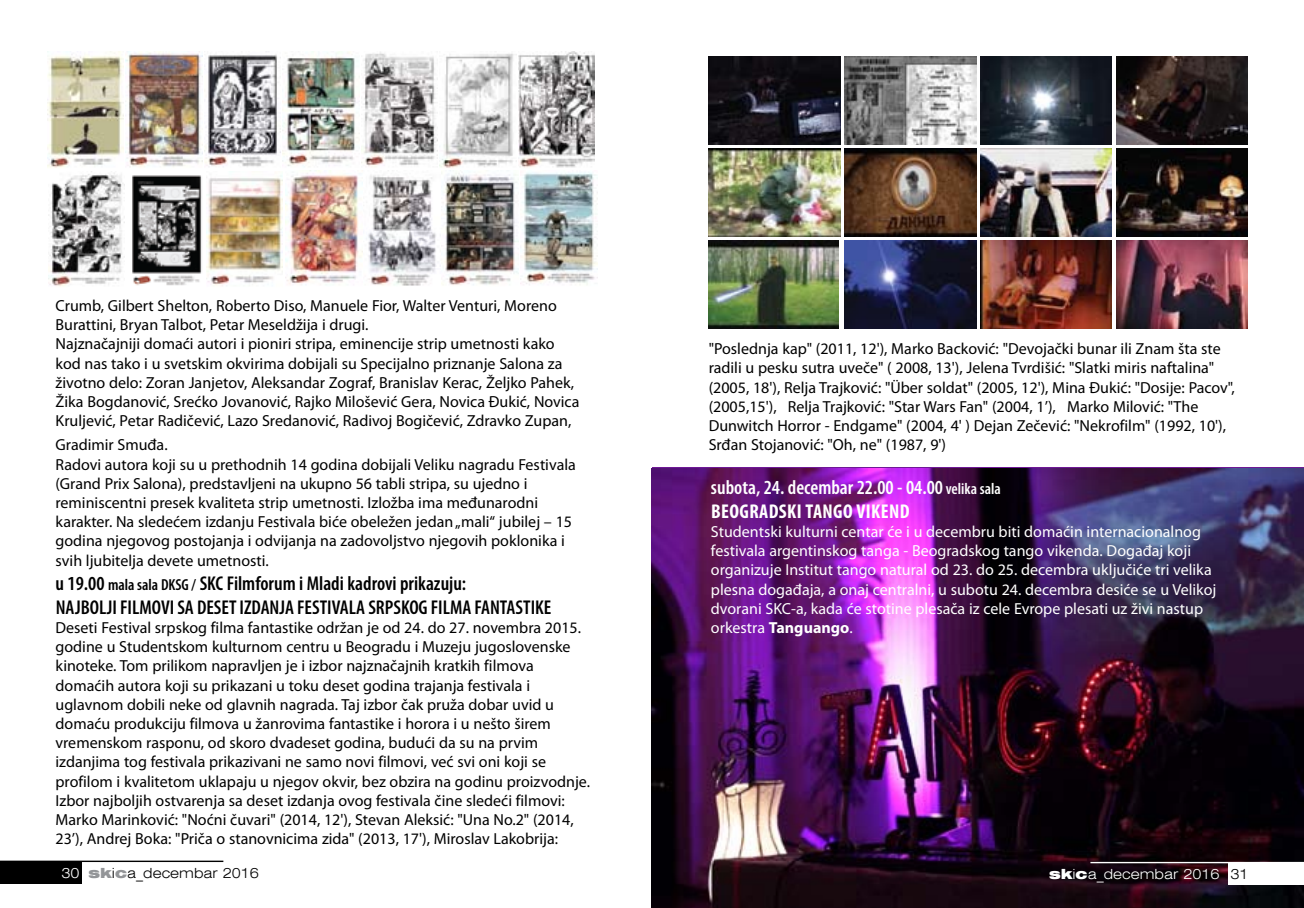
<style>
.page{position:relative;width:1304px;height:908px;background:#fff}
.page>*{position:absolute;margin:0;border:0;box-sizing:border-box;transform-origin:0 0}
.t1{font:600 condensed 20px/24px "Myriad Pro";color:#000}
.t2{font:600 condensed 20px/24px "Myriad Pro";color:#fff}
.t3{font:16px/19.2px "Myriad Pro";color:#000}
.t4{font:16px/19.2px "Myriad Pro";color:#fff}
.t5{font:300 expanded 14px "Swiss 721 BT";color:#000}
.t6{font:300 expanded 14px "Swiss 721 BT";color:#fff}
.s1{font-size:16px}
.s2{font-weight:700}
.s3{color:#fff}
.s4{font-weight:900;color:#939598}
.s5{font-weight:900}
.s6{color:#000}
</style>
<div class="page">
<img style="left:652px;top:468px;width:652px;height:439px">
<div style="left:0;top:860px;width:82px;height:23px;background:#000"></div>
<div style="left:1228px;top:862px;width:76px;height:22px;background:#fff"></div>
<hr style="left:0;top:860px;width:223px;height:1px;background:#000">
<hr style="left:1090px;top:861px;width:214px;height:1px;background:#fff">
<img style="left:709px;top:57px;width:131px;height:87px">
<img style="left:980px;top:149px;width:132px;height:87px">
<img style="left:1116px;top:57px;width:132px;height:87px">
<img style="left:845px;top:241px;width:131px;height:87px">
<img style="left:845px;top:57px;width:131px;height:87px">
<img style="left:1116px;top:149px;width:132px;height:87px">
<img style="left:709px;top:149px;width:131px;height:87px">
<img style="left:980px;top:241px;width:132px;height:87px">
<img style="left:980px;top:57px;width:132px;height:87px">
<img style="left:709px;top:241px;width:129px;height:87px">
<img style="left:845px;top:149px;width:131px;height:87px">
<img style="left:1116px;top:241px;width:132px;height:87px">
<img style="left:132px;top:175px;width:151px;height:111px">
<img style="left:283px;top:52px;width:76px;height:115px">
<img style="left:204px;top:54px;width:77px;height:113px">
<img style="left:518px;top:52px;width:77px;height:116px">
<img style="left:126px;top:52px;width:76px;height:115px">
<img style="left:47px;top:52px;width:77px;height:116px">
<img style="left:286px;top:170px;width:76px;height:114px">
<img style="left:440px;top:53px;width:74px;height:115px">
<img style="left:361px;top:52px;width:77px;height:115px">
<img style="left:366px;top:170px;width:152px;height:116px">
<img style="left:521px;top:172px;width:76px;height:113px">
<img style="left:48px;top:171px;width:77px;height:116px">
<p class="t3" style="left:56px;top:295px;width:525px">Crumb, Gilbert Shelton, Roberto Diso, Manuele Fior, Walter Venturi, Moreno Burattini, Bryan Talbot, Petar Meseldžija i drugi.<br>Najznačajniji domaći autori i pioniri stripa, eminencije strip umetnosti kako kod nas tako i u svetskim okvirima dobijali su Specijalno priznanje Salona za životno delo: Zoran Janjetov, Aleksandar Zograf, Branislav Kerac, Željko Pahek, Žika Bogdanović, Srećko Jovanović, Rajko Milošević Gera, Novica Đukić, Novica Kruljević, Petar Radičević, Lazo Sredanović, Radivoj Bogičević, Zdravko Zupan,</p>
<p class="t3" style="left:56px;top:435px;width:522px">Gradimir Smuđa.<br>Radovi autora koji su u prethodnih 14 godina dobijali Veliku nagradu Festivala (Grand Prix Salona), predstavljeni na ukupno 56 tabli stripa, su ujedno i reminiscentni presek kvaliteta strip umetnosti. Izložba ima međunarodni karakter. Na sledećem izdanju Festivala biće obeležen jedan „mali“ jubilej – 15 godina njegovog postojanja i odvijanja na zadovoljstvo njegovih poklonika i svih ljubitelja devete umetnosti.</p>
<p class="t1" style="left:56px;top:570px;width:412px">u 19.00 <span class="s1">mala sala DKSG /</span> SKC Filmforum i Mladi kadrovi prikazuju:<br>Najbolji filmo</p>
<p class="t1" style="left:161px;top:594px;width:45px">visa deset</p>
<p class="t1" style="left:240px;top:594px;width:138px">izdanja Festivala srpskog</p>
<p class="t1" style="left:431px;top:594px;width:9px">filma</p>
<p class="t1" style="left:474px;top:594px;width:9px">fantastike</p>
<p class="t3" style="left:56px;top:617px;width:536px">Deseti Festival srpskog filma fantastike održan je od 24. do 27. novembra 2015. godine u Studentskom kulturnom centru u Beogradu i Muzeju jugoslovenske kinoteke. Tom prilikom napravljen je i izbor najznačajnih kratkih filmova domaćih autora koji su prikazani u toku deset godina trajanja festivala i uglavnom dobili neke od glavnih nagrada. Taj izbor čak pruža dobar uvid u domaću produkciju filmova u žanrovima fantastike i horora i u nešto širem vremenskom rasponu, od skoro dvadeset godina, budući da su na prvim izdanjima tog festivala prikazivani ne samo novi filmovi, već svi oni koji se profilom i kvalitetom uklapaju u njegov okvir, bez obzira na godinu proizvodnje.<br>Izbor najboljih ostvarenja sa deset izdanja ovog festivala čine sledeći filmovi:<br>Marko Marinković: "Noćni čuvari" (2014, 12'), Stevan Aleksić: "Una No.2" (2014, 23’), Andrej Boka: "Priča o stanovnicima zida" (2013, 17'), Miroslav Lakobrija:</p>
<p class="t3" style="left:709px;top:339px;width:528px">"Poslednja kap" (2011, 12'), Marko Backović: "Devojački bunar ili Znam šta ste radili u pesku sutra uveče" ( 2008, 13'), Jelena Tvrdišić: "Slatki miris naftalina" (2005, 18'), Relja Trajković: "Über soldat" (2005, 12'), Mina Đukić: "Dosije: Pacov", (2005,15'), Relja Trajković: "Star Wars Fan" (2004, 1’), Marko Milović: "The Dunwitch Horror - Endgame" (2004, 4' ) Dejan Zečević: "Nekrofilm" (1992, 10'), Srđan Stojanović: "Oh, ne" (1987, 9')</p>
<p class="t2" style="left:711px;top:474px;width:291px">subota, 24. decembar 22.00 - 04.00 <span class="s1">velika sala<br></span><span class="s2">BEOGRADSKI TANGO VIKEND</span></p>
<p class="t4" style="left:711px;top:521px;width:507px">Studentski kulturni centar će i u decembru biti domaćin internacionalnog festivala argentinskog tanga - Beogradskog tango vikenda. Događaj koji organizuje Institut tango natural od 23. do 25. decembra uključiće tri velika plesna događaja, a onaj centralni, u subotu 24. decembra desiće se u Velikoj dvorani SKC-a, kada će stotine plesača iz cele Evrope plesati uz živi nastup orkestra <span class="s2">Tanguango</span>.</p>
<p class="t5" style="left:61px;top:864px;width:199px"><span class="s3">30</span> <span class="s4">sk</span>i<span class="s4">c</span>a_decembar 2016</p>
<p class="t6" style="left:1049px;top:865px;width:201px"><span class="s5">sk</span>i<span class="s5">c</span>a_decembar 2016 <span class="s6">31</span></p>
</div>
